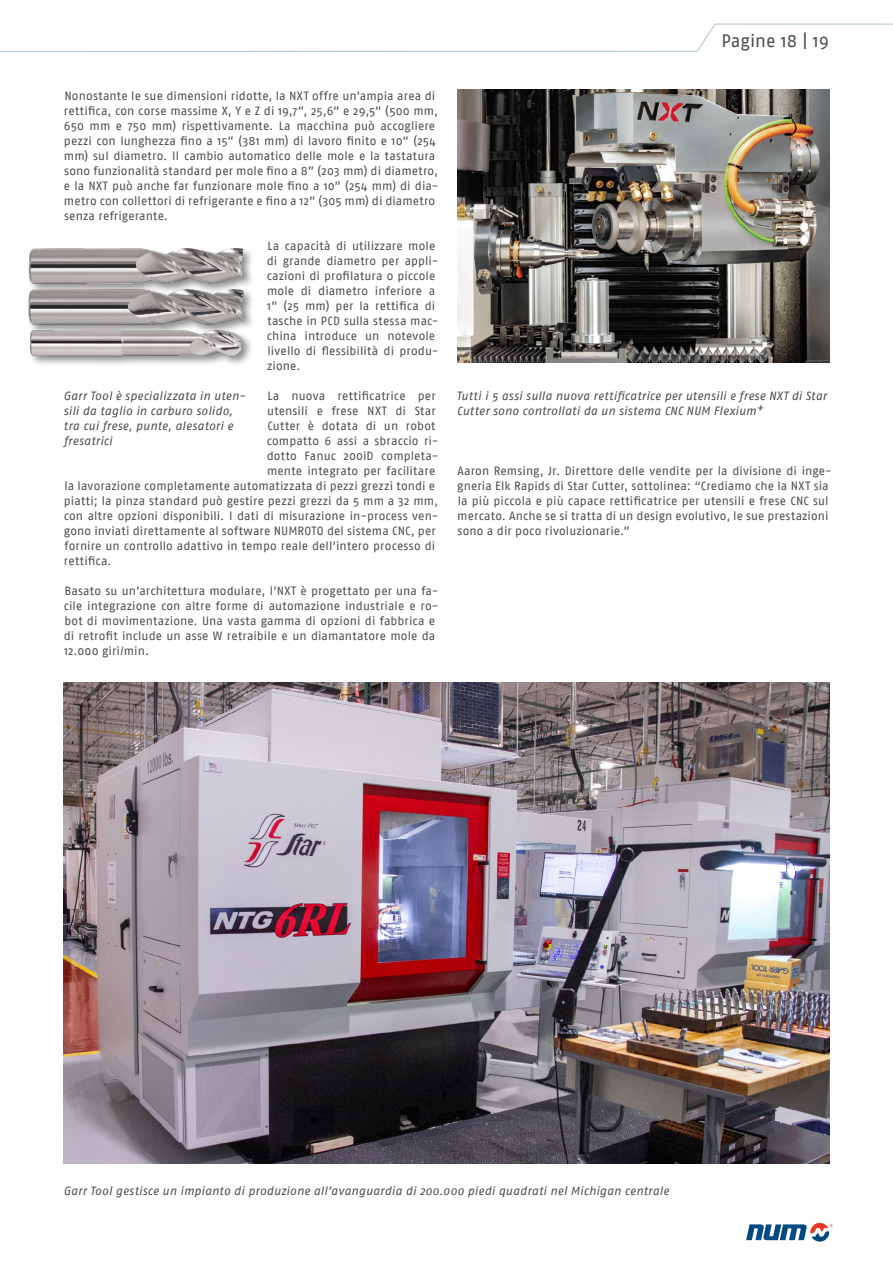
<style>
.page{position:relative;width:893px;height:1263px;background:#fff}
.page>*{position:absolute;margin:0;border:0;box-sizing:border-box;transform-origin:0 0}
.t1{font:18px "Fago No";color:#4d4f4e}
.t2{font:12px/15px "Fago No";letter-spacing:.01em;color:#4d4f4e}
.t3{font:italic 12px/15px "Fago No";letter-spacing:.01em;color:#4d4f4e}
</style>
<div class="page">
<svg style="left:0;top:23px;width:893px;height:29px"></svg>
<svg style="left:746px;top:1223px;width:87px;height:18px"></svg>
<div style="left:26px;top:246px;width:229px;height:121px;background:#000;opacity:.45"></div>
<img style="left:26px;top:246px;width:224px;height:114px">
<img style="left:457px;top:89px;width:372px;height:274px">
<img style="left:64px;top:683px;width:765px;height:480px">
<h1 class="t1" style="left:721px;top:31px;width:109px">Pagine 18 | 19</h1>
<p class="t2" style="left:64px;top:88px;width:376px">Nonostante le sue dimensioni ridotte, la NXT offre un’ampia area di rettifica, con corse massime X, Y e Z di 19,7”, 25,6” e 29,5” (500 mm, 650 mm e 750 mm) rispettivamente. La macchina può accogliere pezzi con lunghezza fino a 15” (381 mm) di lavoro finito e 10” (254 mm) sul diametro. Il cambio automatico delle mole e la tastatura sono funzionalità standard per mole fino a 8” (203 mm) di diametro, e la NXT può anche far funzionare mole fino a 10” (254 mm) di dia&shy;metro con collettori di refrigerante e fino a 12” (305 mm) di diametro senza refrigerante.</p>
<p class="t2" style="left:267px;top:238px;width:173px">La capacità di utilizzare mole di grande diametro per appli&shy;cazioni di profilatura o piccole mole di diametro inferiore a<br>1” (25 mm) per la rettifica di tasche in PCD sulla stessa mac&shy;china introduce un notevole livello di flessibilità di produ&shy;zione.</p>
<p class="t2" style="left:267px;top:388px;width:170px">La nuova rettificatrice per</p>
<p class="t2" style="left:267px;top:403px;width:170px">utensili e frese NXT di Star</p>
<p class="t2" style="left:267px;top:418px;width:170px">Cutter è dotata di un robot</p>
<p class="t2" style="left:267px;top:433px;width:173px">compatto 6 assi a sbraccio ri-</p>
<p class="t2" style="left:267px;top:448px;width:173px">dotto Fanuc 200iD completa-</p>
<p class="t2" style="left:267px;top:463px;width:170px">mente integrato per facilitare</p>
<p class="t2" style="left:64px;top:478px;width:372px">la lavorazione completamente automatizzata di pezzi grezzi tondi e</p>
<p class="t2" style="left:64px;top:493px;width:376px">piatti; la pinza standard può gestire pezzi grezzi da 5 mm a 32 mm,</p>
<p class="t2" style="left:64px;top:508px;width:376px">con altre opzioni disponibili. I dati di misurazione in-process ven-</p>
<p class="t2" style="left:64px;top:523px;width:373px">gono inviati direttamente al software NUMROTO del sistema CNC, per</p>
<p class="t2" style="left:65px;top:538px;width:372px">fornire un controllo adattivo in tempo reale dell’intero processo di</p>
<p class="t2" style="left:64px;top:553px;width:49px">rettifica.</p>
<p class="t2" style="left:64px;top:583px;width:376px">Basato su un’architettura modulare, l’NXT è progettato per una fa&shy;cile integrazione con altre forme di automazione industriale e ro&shy;bot di movimentazione. Una vasta gamma di opzioni di fabbrica e di retrofit include un asse W retraibile e un diamantatore mole da 12.000 giri/min.</p>
<p class="t3" style="left:63px;top:388px;width:184px">Garr Tool è specializzata in uten&shy;sili da taglio in carburo solido, tra cui frese, punte, alesatori e fresatrici</p>
<p class="t3" style="left:457px;top:388px;width:372px">Tutti i 5 assi sulla nuova rettificatrice per utensili e frese NXT di Star<br>Cutter sono controllati da un sistema CNC NUM Flexium+</p>
<p class="t2" style="left:457px;top:463px;width:376px">Aaron Remsing, Jr. Direttore delle vendite per la divisione di inge&shy;gneria Elk Rapids di Star Cutter, sottolinea: “Crediamo che la NXT sia la più piccola e più capace rettificatrice per utensili e frese CNC sul mercato. Anche se si tratta di un design evolutivo, le sue prestazioni sono a dir poco rivoluzionarie.”</p>
<p class="t3" style="left:64px;top:1183px;width:607px">Garr Tool gestisce un impianto di produzione all’avanguardia di 200.000 piedi quadrati nel Michigan centrale</p>
</div>
